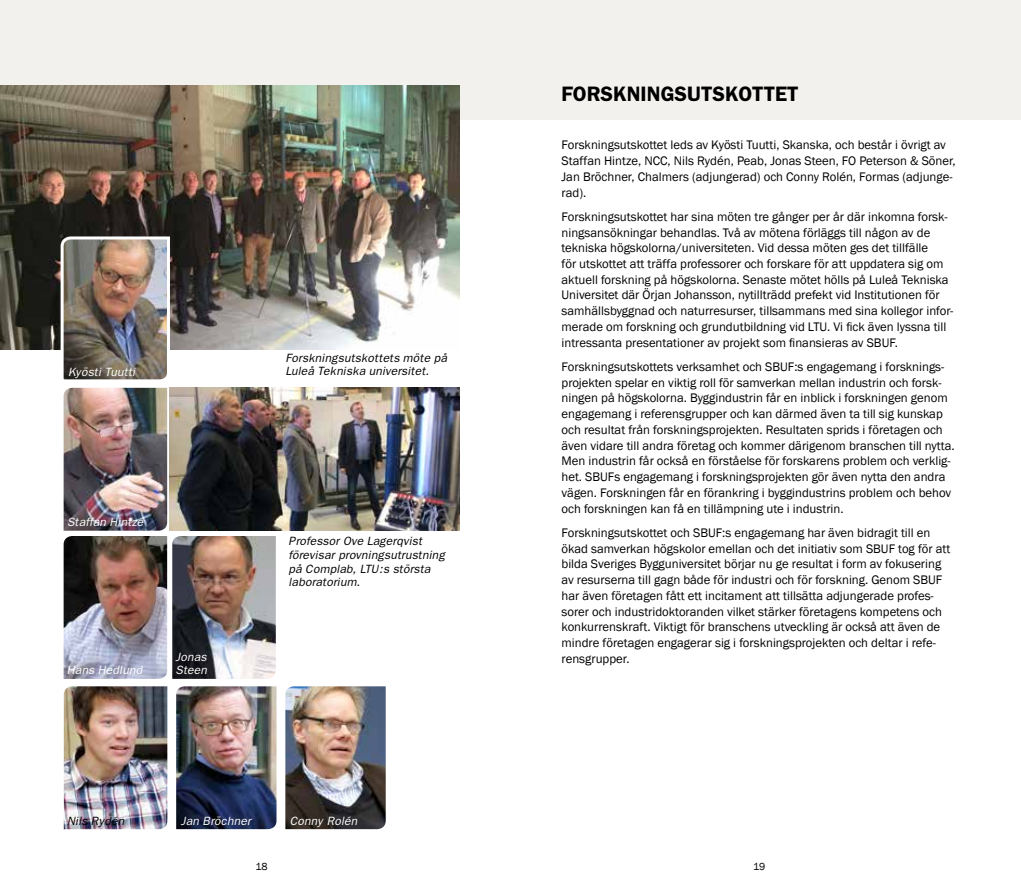
<style>
.page{position:relative;width:1021px;height:893px;background:#fff}
.page>*{position:absolute;margin:0;border:0;box-sizing:border-box;transform-origin:0 0}
.t1{font:600 21px "Franklin Gothic";color:#000}
.t2{font:12.75px/15.8px "Franklin Gothic";color:#000}
.t3{font:italic 12px/13.8px "Franklin Gothic";letter-spacing:.005em;color:#000}
.t4{font:italic 12px/13.8px "Franklin Gothic";letter-spacing:.01em;color:#fff}
.t5{font:italic 12px "Franklin Gothic";letter-spacing:-.015em;color:#fff}
.t6{font:10.5px "Franklin Gothic";color:#000}
</style>
<div class="page">
<div style="left:0;top:0;width:1020px;height:120px;background:#f2f1ed"></div>
<img style="left:0;top:85px;width:459px;height:264px">
<img style="left:170px;top:388px;width:289px;height:143px">
<img style="left:285px;top:686px;width:101px;height:143px">
<img style="left:64px;top:686px;width:103px;height:143px">
<img style="left:176px;top:686px;width:100px;height:143px">
<img style="left:59px;top:235px;width:112px;height:145px">
<img style="left:64px;top:388px;width:103px;height:143px">
<img style="left:64px;top:536px;width:103px;height:143px">
<img style="left:172px;top:536px;width:104px;height:143px">
<p class="t5" style="left:68px;top:365px;width:69px">Kyösti Tuutti</p>
<p class="t4" style="left:67px;top:516px;width:78px">Staffan Hintze</p>
<p class="t4" style="left:67px;top:663px;width:77px">Hans Hedlund</p>
<p class="t4" style="left:176px;top:650px;width:33px">Jonas<br>Steen</p>
<p class="t3" style="left:285px;top:351px;width:163px">Forskningsutskottets möte på<br>Luleå Tekniska universitet.</p>
<p class="t3" style="left:288px;top:534px;width:158px">Professor Ove Lagerqvist förevisar provningsutrustning på Complab, LTU:s största laboratorium.</p>
<p class="t3" style="left:67px;top:814px;width:59px">Nils Rydén</p>
<p class="t4" style="left:181px;top:814px;width:72px">Jan Bröchner</p>
<p class="t4" style="left:290px;top:814px;width:69px">Conny Rolén</p>
<h1 class="t1" style="left:561px;top:81px;width:238px">FORSKNINGSUTSKOTTET</h1>
<p class="t2" style="left:561px;top:137px;width:396px">Forskningsutskottet leds av Kyösti Tuutti, Skanska, och består i övrigt av Staffan Hintze, NCC, Nils Rydén, Peab, Jonas Steen, FO Peterson &amp; Söner, Jan Bröchner, Chalmers (adjungerad) och Conny Rolén, Formas (adjunge&shy;rad).</p>
<p class="t2" style="left:561px;top:209px;width:393px">Forskningsutskottet har sina möten tre gånger per år där inkomna forsk&shy;ningsansökningar behandlas. Två av mötena förläggs till någon av de tekniska högskolorna/universiteten. Vid dessa möten ges det tillfälle<br>för utskottet att träffa professorer och forskare för att uppdatera sig om aktuell forskning på högskolorna. Senaste mötet hölls på Luleå Tekniska Universitet där Örjan Johansson, nytillträdd prefekt vid Institutionen för samhällsbyggnad och naturresurser, tillsammans med sina kollegor infor&shy;merade om forskning och grundutbildning vid LTU. Vi fick även lyssna till intressanta presentationer av projekt som finansieras av SBUF.</p>
<p class="t2" style="left:561px;top:359px;width:394px">Forskningsutskottets verksamhet och SBUF:s engagemang i forsknings&shy;projekten spelar en viktig roll för samverkan mellan industrin och forsk&shy;ningen på högskolorna. Byggindustrin får en inblick i forskningen genom engagemang i referensgrupper och kan därmed även ta till sig kunskap och resultat från forskningsprojekten. Resultaten sprids i företagen och även vidare till andra företag och kommer därigenom branschen till nytta.<br>Men industrin får också en förståelse för forskarens problem och verklig&shy;het. SBUFs engagemang i forskningsprojekten gör även nytta den andra vägen. Forskningen får en förankring i byggindustrins problem och behov och forskningen kan få en tillämpning ute i industrin.</p>
<p class="t2" style="left:561px;top:525px;width:390px">Forskningsutskottet och SBUF:s engagemang har även bidragit till en ökad samverkan högskolor emellan och det initiativ som SBUF tog för att bilda Sveriges Bygguniversitet börjar nu ge resultat i form av fokusering av resurserna till gagn både för industri och för forskning. Genom SBUF har även företagen fått ett incitament att tillsätta adjungerade profes&shy;sorer och industridoktoranden vilket stärker företagens kompetens och konkurrenskraft. Viktigt för branschens utveckling är också att även de mindre företagen engagerar sig i forskningsprojekten och deltar i refe&shy;rensgrupper.</p>
<p class="t6" style="left:255px;top:860px;width:14px">18</p>
<p class="t6" style="left:753px;top:860px;width:14px">19</p>
</div>
